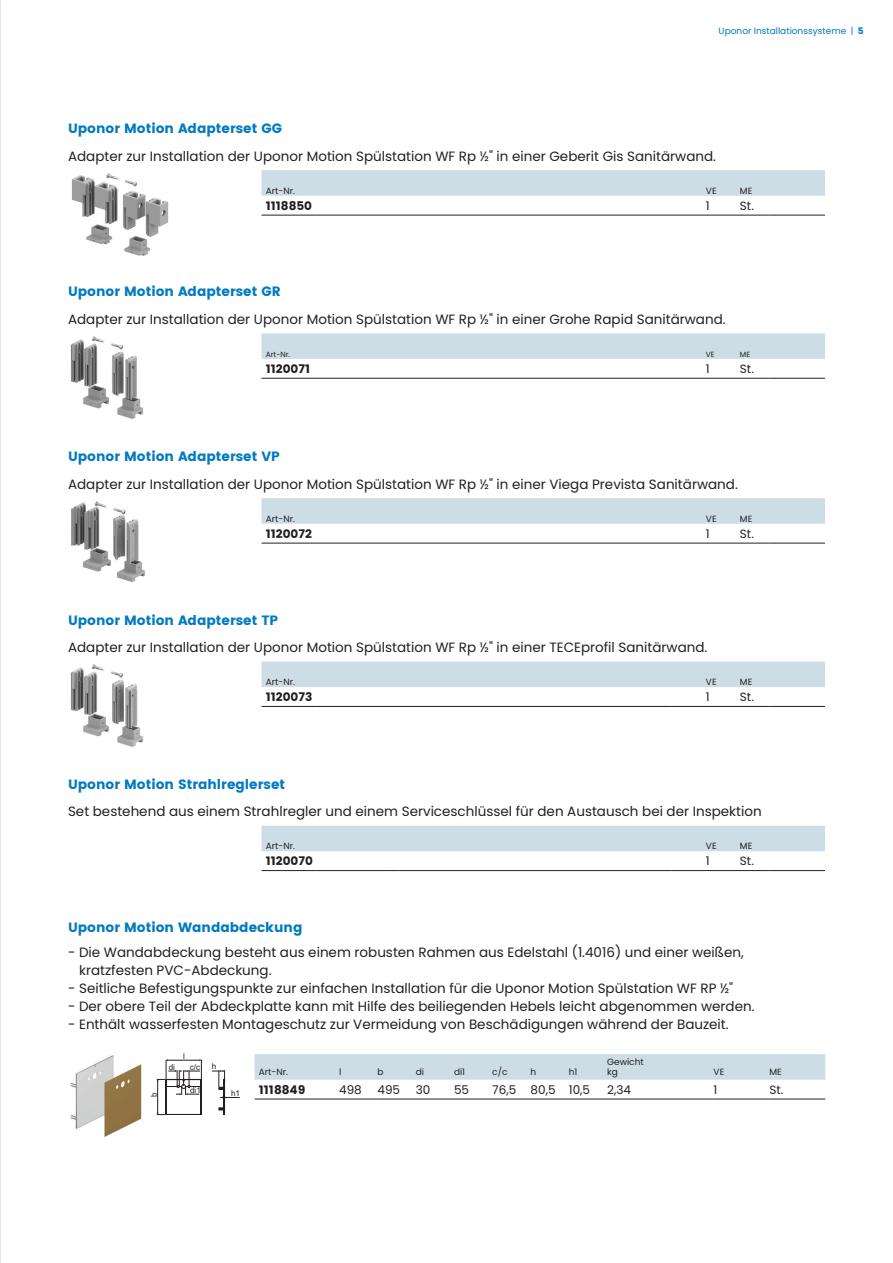
<style>
.page{position:relative;width:893px;height:1263px;background:#fff}
.page>*{position:absolute;margin:0;border:0;box-sizing:border-box;transform-origin:0 0}
.t1{font:13.5px/18px "Poppins";color:#231f20}
.t2{font:13.5px "Poppins";color:#007ac2}
.t3{font:12px "Poppins";color:#231f20}
.t4{font:12px "Poppins";color:#231f20}
.t5{font:9px/10.8px "Poppins";color:#231f20}
.t6{font:9px "Poppins";color:#007ac2}
.t7{font:8.1px "Arial";color:#231f20}
.t8{font:7.5px "Poppins";color:#231f20}
.s1{font-style:inherit}
</style>
<div class="page">
<img style="left:70px;top:336px;width:74px;height:83px">
<img style="left:71px;top:501px;width:74px;height:81px">
<img style="left:70px;top:664px;width:74px;height:83px">
<img style="left:70px;top:1055px;width:72px;height:82px">
<div style="left:261px;top:333px;width:564px;height:26px;background:#cddde6"></div>
<hr style="left:261px;top:378px;width:56px;height:1px;background:#231f20">
<hr style="left:317px;top:378px;width:69px;height:1px;background:#231f20">
<svg style="left:386px;top:378px;width:13px;height:1px"></svg>
<hr style="left:399px;top:378px;width:273px;height:1px;background:#231f20">
<hr style="left:672px;top:378px;width:34px;height:1px;background:#231f20">
<hr style="left:706px;top:378px;width:34px;height:1px;background:#231f20">
<hr style="left:740px;top:378px;width:30px;height:1px;background:#231f20">
<hr style="left:770px;top:378px;width:55px;height:1px;background:#231f20">
<svg style="left:261px;top:498px;width:564px;height:26px;background:#cedde6"></svg>
<hr style="left:261px;top:543px;width:56px;height:1px;background:#231f20">
<hr style="left:317px;top:543px;width:69px;height:1px;background:#231f20">
<svg style="left:386px;top:543px;width:13px;height:1px"></svg>
<hr style="left:399px;top:543px;width:273px;height:1px;background:#231f20">
<hr style="left:672px;top:543px;width:34px;height:1px;background:#231f20">
<hr style="left:706px;top:543px;width:34px;height:1px;background:#231f20">
<hr style="left:740px;top:543px;width:30px;height:1px;background:#231f20">
<hr style="left:770px;top:543px;width:55px;height:1px;background:#231f20">
<div style="left:261px;top:661px;width:564px;height:26px;background:#cddde6"></div>
<hr style="left:261px;top:706px;width:56px;height:1px;background:#231f20">
<hr style="left:317px;top:706px;width:69px;height:1px;background:#231f20">
<svg style="left:386px;top:706px;width:13px;height:1px"></svg>
<hr style="left:399px;top:706px;width:273px;height:1px;background:#231f20">
<hr style="left:672px;top:706px;width:34px;height:1px;background:#231f20">
<hr style="left:706px;top:706px;width:34px;height:1px;background:#231f20">
<hr style="left:740px;top:706px;width:30px;height:1px;background:#231f20">
<hr style="left:770px;top:706px;width:55px;height:1px;background:#231f20">
<div style="left:261px;top:826px;width:564px;height:25px;background:#cddde6"></div>
<hr style="left:261px;top:870px;width:56px;height:1px;background:#231f20">
<hr style="left:317px;top:870px;width:69px;height:1px;background:#231f20">
<svg style="left:386px;top:870px;width:13px;height:1px"></svg>
<hr style="left:399px;top:870px;width:273px;height:1px;background:#231f20">
<hr style="left:672px;top:870px;width:34px;height:1px;background:#231f20">
<hr style="left:706px;top:870px;width:34px;height:1px;background:#231f20">
<hr style="left:740px;top:870px;width:30px;height:1px;background:#231f20">
<hr style="left:770px;top:870px;width:55px;height:1px;background:#231f20">
<svg style="left:157px;top:1059px;width:83px;height:56px"></svg>
<img style="left:71px;top:173px;width:98px;height:83px">
<svg style="left:261px;top:170px;width:564px;height:26px;background:#cedde6"></svg>
<hr style="left:261px;top:215px;width:56px;height:1px;background:#231f20">
<hr style="left:317px;top:215px;width:69px;height:1px;background:#231f20">
<svg style="left:386px;top:215px;width:13px;height:1px"></svg>
<hr style="left:399px;top:215px;width:273px;height:1px;background:#231f20">
<hr style="left:672px;top:215px;width:34px;height:1px;background:#231f20">
<hr style="left:706px;top:215px;width:34px;height:1px;background:#231f20">
<hr style="left:740px;top:215px;width:30px;height:1px;background:#231f20">
<hr style="left:770px;top:215px;width:55px;height:1px;background:#231f20">
<div style="left:255px;top:1054px;width:570px;height:26px;background:#cddde6"></div>
<hr style="left:255px;top:1099px;width:55px;height:1px;background:#231f20">
<svg style="left:310px;top:1099px;width:29px;height:1px"></svg>
<hr style="left:339px;top:1099px;width:38px;height:1px;background:#231f20">
<hr style="left:377px;top:1099px;width:39px;height:1px;background:#231f20">
<hr style="left:416px;top:1099px;width:38px;height:1px;background:#231f20">
<hr style="left:454px;top:1099px;width:38px;height:1px;background:#231f20">
<hr style="left:492px;top:1099px;width:39px;height:1px;background:#231f20">
<hr style="left:531px;top:1099px;width:38px;height:1px;background:#231f20">
<hr style="left:569px;top:1099px;width:38px;height:1px;background:#231f20">
<hr style="left:607px;top:1099px;width:107px;height:1px;background:#231f20">
<hr style="left:714px;top:1099px;width:55px;height:1px;background:#231f20">
<hr style="left:769px;top:1099px;width:56px;height:1px;background:#231f20">
<p class="t6" style="left:719px;top:26px;width:147px">Uponor Installationssysteme | <span class="s1">5</span></p>
<p class="t2" style="left:68px;top:121px;width:216px">Uponor Motion Adapterset GG</p>
<p class="t1" style="left:68px;top:147px;width:649px">Adapter zur Installation der Uponor Motion Spülstation WF Rp ½" in einer Geberit Gis Sanitärwand.</p>
<p class="t5" style="left:266px;top:185px;width:31px">Art-Nr.</p>
<p class="t5" style="left:706px;top:185px;width:12px">VE</p>
<p class="t5" style="left:740px;top:185px;width:14px">ME</p>
<p class="t4" style="left:266px;top:198px;width:48px">1118850</p>
<p class="t3" style="left:706px;top:198px;width:5px">1</p>
<p class="t3" style="left:740px;top:198px;width:15px">St.</p>
<p class="t2" style="left:68px;top:284px;width:214px">Uponor Motion Adapterset GR</p>
<p class="t1" style="left:68px;top:310px;width:659px">Adapter zur Installation der Uponor Motion Spülstation WF Rp ½" in einer Grohe Rapid Sanitärwand.</p>
<p class="t8" style="left:266px;top:350px;width:26px">Art-Nr.</p>
<p class="t8" style="left:706px;top:350px;width:10px">VE</p>
<p class="t8" style="left:740px;top:350px;width:12px">ME</p>
<p class="t4" style="left:266px;top:362px;width:46px">1120071</p>
<p class="t3" style="left:706px;top:362px;width:5px">1</p>
<p class="t3" style="left:740px;top:362px;width:15px">St.</p>
<p class="t2" style="left:68px;top:449px;width:213px">Uponor Motion Adapterset VP</p>
<p class="t1" style="left:68px;top:475px;width:671px">Adapter zur Installation der Uponor Motion Spülstation WF Rp ½" in einer Viega Prevista Sanitärwand.</p>
<p class="t5" style="left:266px;top:513px;width:31px">Art-Nr.</p>
<p class="t5" style="left:706px;top:513px;width:12px">VE</p>
<p class="t5" style="left:740px;top:513px;width:14px">ME</p>
<p class="t4" style="left:266px;top:526px;width:48px">1120072</p>
<p class="t3" style="left:706px;top:526px;width:5px">1</p>
<p class="t3" style="left:740px;top:526px;width:15px">St.</p>
<p class="t2" style="left:68px;top:612px;width:212px">Uponor Motion Adapterset TP</p>
<p class="t1" style="left:68px;top:638px;width:641px">Adapter zur Installation der Uponor Motion Spülstation WF Rp ½" in einer TECEprofil Sanitärwand.</p>
<p class="t5" style="left:266px;top:676px;width:31px">Art-Nr.</p>
<p class="t5" style="left:706px;top:676px;width:12px">VE</p>
<p class="t5" style="left:740px;top:676px;width:14px">ME</p>
<p class="t4" style="left:266px;top:690px;width:48px">1120073</p>
<p class="t3" style="left:706px;top:690px;width:5px">1</p>
<p class="t3" style="left:740px;top:690px;width:15px">St.</p>
<p class="t2" style="left:68px;top:776px;width:219px">Uponor Motion Strahlreglerset</p>
<p class="t1" style="left:68px;top:802px;width:695px">Set bestehend aus einem Strahlregler und einem Serviceschlüssel für den Austausch bei der Inspektion</p>
<p class="t5" style="left:266px;top:840px;width:31px">Art-Nr.</p>
<p class="t5" style="left:706px;top:840px;width:12px">VE</p>
<p class="t5" style="left:740px;top:840px;width:14px">ME</p>
<p class="t4" style="left:266px;top:854px;width:49px">1120070</p>
<p class="t3" style="left:706px;top:854px;width:5px">1</p>
<p class="t3" style="left:740px;top:854px;width:15px">St.</p>
<p class="t2" style="left:68px;top:920px;width:236px">Uponor Motion Wandabdeckung</p>
<p class="t1" style="left:79px;top:943px;width:666px;text-indent:-11px">- Die Wandabdeckung besteht aus einem robusten Rahmen aus Edelstahl (1.4016) und einer weißen, kratzfesten PVC-Abdeckung.</p>
<p class="t1" style="left:68px;top:979px;width:667px">- Seitliche Befestigungspunkte zur einfachen Installation für die Uponor Motion Spülstation WF RP ½"</p>
<p class="t1" style="left:68px;top:997px;width:688px">- Der obere Teil der Abdeckplatte kann mit Hilfe des beiliegenden Hebels leicht abgenommen werden.</p>
<p class="t1" style="left:68px;top:1015px;width:662px">- Enthält wasserfesten Montageschutz zur Vermeidung von Beschädigungen während der Bauzeit.</p>
<p class="t7" style="left:148px;top:1097px;width:6px;rotate:-90deg">b</p>
<p class="t7" style="left:169px;top:1061px;width:8px">di</p>
<p class="t7" style="left:183px;top:1050px;width:3px">l</p>
<p class="t7" style="left:190px;top:1061px;width:12px">c/c</p>
<p class="t7" style="left:190px;top:1085px;width:12px">di1</p>
<p class="t7" style="left:212px;top:1061px;width:6px">h</p>
<p class="t7" style="left:231px;top:1088px;width:11px">h1</p>
<p class="t5" style="left:259px;top:1067px;width:31px">Art-Nr.</p>
<p class="t5" style="left:339px;top:1067px;width:4px">l</p>
<p class="t5" style="left:377px;top:1067px;width:8px">b</p>
<p class="t5" style="left:416px;top:1067px;width:10px">di</p>
<p class="t5" style="left:454px;top:1067px;width:13px">di1</p>
<p class="t5" style="left:492px;top:1067px;width:17px">c/c</p>
<p class="t5" style="left:531px;top:1067px;width:7px">h</p>
<p class="t5" style="left:569px;top:1067px;width:10px">h1</p>
<p class="t5" style="left:607px;top:1056px;width:38px">Gewicht kg</p>
<p class="t5" style="left:714px;top:1067px;width:12px">VE</p>
<p class="t5" style="left:769px;top:1067px;width:14px">ME</p>
<p class="t4" style="left:259px;top:1083px;width:48px">1118849</p>
<p class="t3" style="left:339px;top:1082px;width:24px">498</p>
<p class="t3" style="left:377px;top:1082px;width:24px">495</p>
<p class="t3" style="left:416px;top:1082px;width:16px">30</p>
<p class="t3" style="left:454px;top:1082px;width:17px">55</p>
<p class="t3" style="left:492px;top:1082px;width:99px">76,5 80,5 10,5</p>
<p class="t3" style="left:607px;top:1082px;width:25px">2,34</p>
<p class="t3" style="left:714px;top:1082px;width:5px">1</p>
<p class="t3" style="left:769px;top:1082px;width:15px">St.</p>
</div>
